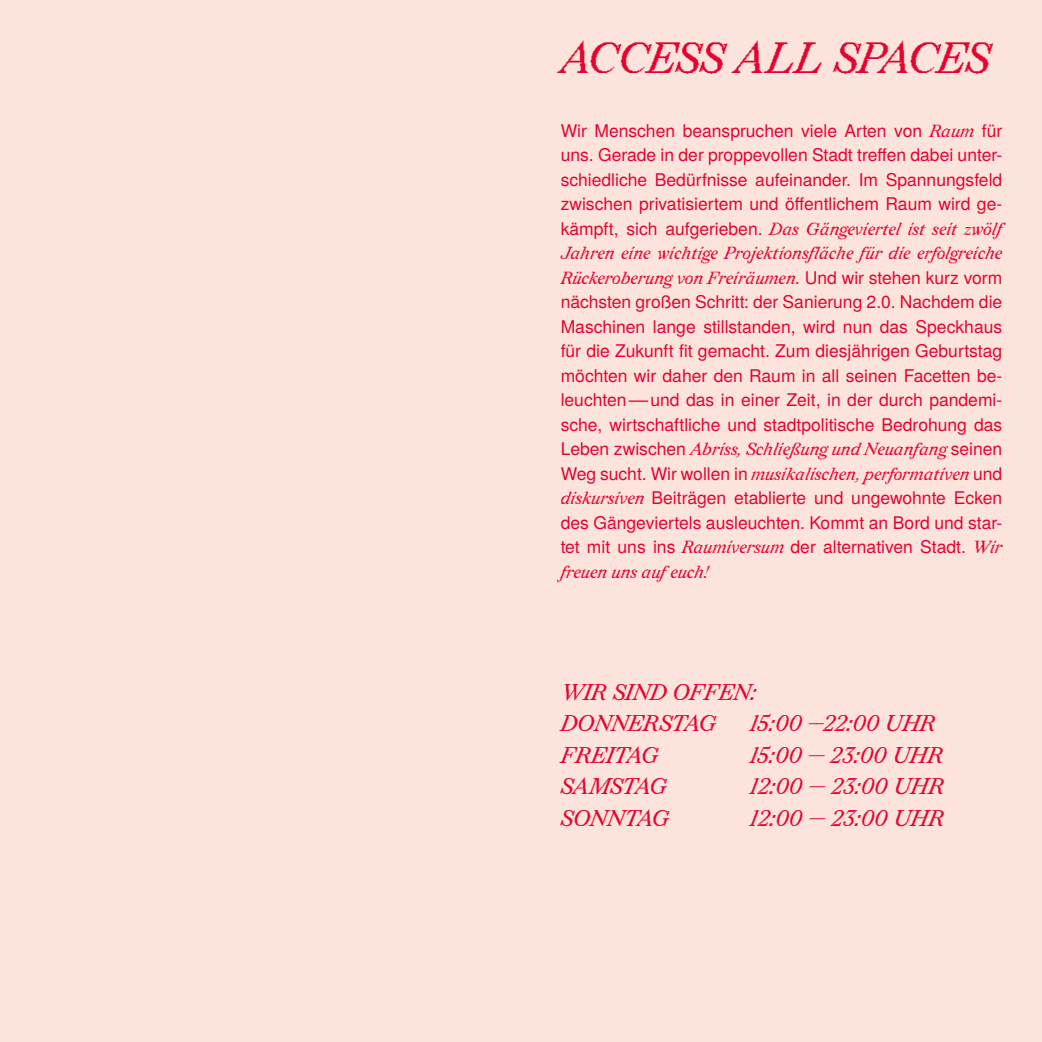
<style>
.page{position:relative;width:1042px;height:1042px;background:#fce3db}
.page>*{position:absolute;margin:0;border:0;box-sizing:border-box;transform-origin:0 0}
.t1{font:italic 43.75px "Redaction 20";letter-spacing:.01em;color:#e4032f}
.t2{font:italic 22.75px/31.5px "Redaction 20";letter-spacing:.01em;color:#e4032f}
.t3{font:17.5px/24.5px "Te X Gyre Heros";color:#e4032f;text-align:justify}
.t4{font:italic 17.5px/24.5px "Redaction 35";color:#e4032f;text-align:justify}
.s1{font-family:"Redaction 35";font-style:italic}
.s2{font-family:"Te X Gyre Heros";font-style:normal}
</style>
<div class="page">
<h1 class="t1" style="left:561px;top:31px;width:430px">ACCESS ALL SPACES</h1>
<p class="t3" style="left:561px;top:117px;width:443px">Wir Menschen beanspruchen viele Arten von <span class="s1">Raum</span> für uns. Gerade in der proppevollen Stadt treffen dabei unter&shy;schiedliche Bedürfnisse aufeinander. Im Spannungsfeld zwischen privatisiertem und öffentlichem Raum wird ge-</p>
<p class="t4" style="left:561px;top:216px;width:443px"><span class="s2">kämpft, sich aufgerieben.</span> Das Gängeviertel ist seit zwölf Jahren eine wichtige Projektionsfläche für die erfolgreiche Rückeroberung von Freiräumen. <span class="s2">Und wir stehen kurz vorm</span></p>
<p class="t3" style="left:561px;top:288px;width:443px">nächsten großen Schritt: der Sanierung 2.0. Nachdem die Maschinen lange stillstanden, wird nun das Speckhaus für die Zukunft fit gemacht. Zum diesjährigen Geburtstag möchten wir daher den Raum in all seinen Facetten be&shy;leuchten––und das in einer Zeit, in der durch pandemi&shy;sche, wirtschaftliche und stadtpolitische Bedrohung das</p>
<p class="t4" style="left:561px;top:437px;width:443px"><span class="s2">Leben zwischen</span> Abriss, Schließung und Neuanfang <span class="s2">seinen<br>Weg sucht. Wir wollen in</span> musikalischen, performativen <span class="s2">und</span></p>
<p class="t3" style="left:561px;top:484px;width:443px"><span class="s1">diskursiven</span> Beiträgen etablierte und ungewohnte Ecken des Gängeviertels ausleuchten. Kommt an Bord und star&shy;tet mit uns ins <span class="s1">Raumiversum</span> der alternativen Stadt. <span class="s1">Wir</span></p>
<p class="t4" style="left:561px;top:559px;width:149px">freuen uns auf euch!</p>
<h2 class="t2" style="left:561px;top:676px;width:197px">WIR SIND OFFEN:<br>DONNERSTAG</h2>
<h2 class="t2" style="left:750px;top:708px;width:188px">15:00 --22:00 UHR</h2>
<h2 class="t2" style="left:561px;top:739px;width:99px">FREITAG</h2>
<h2 class="t2" style="left:750px;top:739px;width:195px">15:00 -- 23:00 UHR</h2>
<h2 class="t2" style="left:561px;top:771px;width:108px">SAMSTAG</h2>
<h2 class="t2" style="left:750px;top:771px;width:196px">12:00 -- 23:00 UHR</h2>
<h2 class="t2" style="left:561px;top:802px;width:110px">SONNTAG</h2>
<h2 class="t2" style="left:750px;top:802px;width:196px">12:00 -- 23:00 UHR</h2>
</div>
